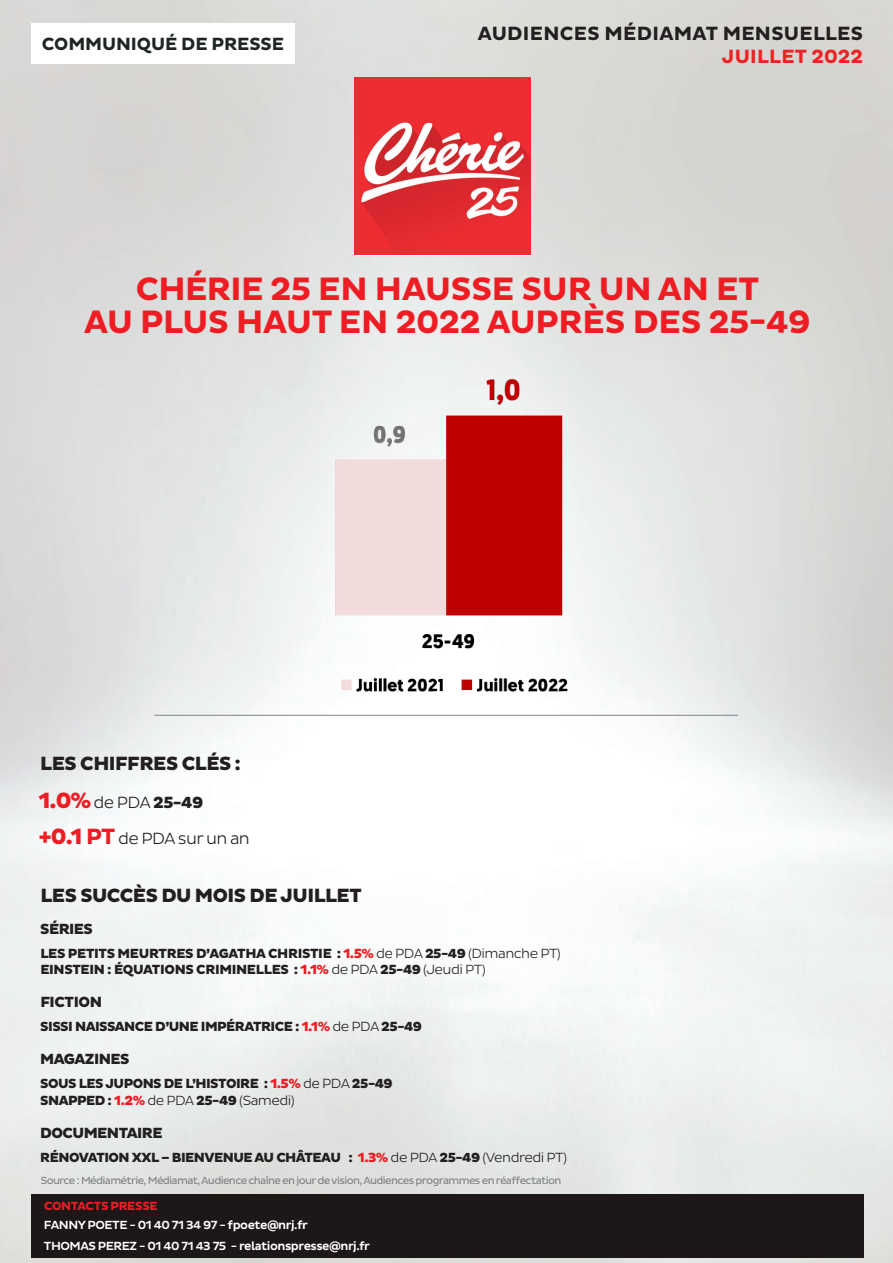
<style>
.page{position:relative;width:893px;height:1263px;background:#fff}
.page>*{position:absolute;margin:0;border:0;box-sizing:border-box;transform-origin:0 0}
.t1{font:700 33px "Pluto Sans";letter-spacing:-.005em;color:#ee1d23}
.t2{font:800 19.5px "Pluto Sans";letter-spacing:-.025em;color:#231f20}
.t3{font:700 19.5px "Pluto Sans";letter-spacing:.015em;color:#231f20}
.t4{font:700 19.5px "Pluto Sans";letter-spacing:.015em;color:#ee2123}
.t5{font:700 18px "Pluto Sans";letter-spacing:-.005em;color:#1f2424}
.t6{font:300 16.5px "Pluto Sans";letter-spacing:-.04em;color:#231f20}
.t7{font:800 15px "Pluto Sans";letter-spacing:-.04em;color:#231f20}
.t8{font:800 13.5px "Pluto Sans";letter-spacing:-.04em;color:#231f20}
.TEXTE__RECTANGLE_NOI{font:500 12px "Pluto Sans";letter-spacing:-.04em;color:#fff}
.TEXTE__RECTANGLE_NOI-2{font:700 12px "Pluto Sans";letter-spacing:-.025em;color:#ee1d23}
.TEXTE__CONDITIONS{font:10.5px "Pluto Sans";letter-spacing:-.06em;color:#808285}
.s1{font-weight:800;font-size:22.5px;color:#ee1d23}
.s2{font-weight:800}
.s3{font-weight:700;font-size:22.5px;color:#ee1d23}
.s4{color:#ee1d23}
.s5{font-weight:300}
</style>
<div class="page">
<img style="left:0;top:0;width:805px;height:1263px">
<img style="left:805px;top:0;width:88px;height:1263px">
<div style="left:31px;top:1194px;width:832px;height:63px;background:#1d1718"></div>
<div style="left:31px;top:23px;width:264px;height:41px;background:#fff"></div>
<img style="left:60px;top:346px;width:739px;height:370px">
<img style="left:354px;top:77px;width:177px;height:177px">
<p class="t5" style="left:42px;top:34px;width:244px">COMMUNIQUÉ DE PRESSE</p>
<p class="t3" style="left:478px;top:22px;width:387px">AUDIENCES MÉDIAMAT MENSUELLES</p>
<p class="t4" style="left:722px;top:45px;width:143px">JUILLET 2022</p>
<p class="t1" style="left:136px;top:270px;width:625px">CHÉRIE 25 EN HAUSSE SUR UN AN ET</p>
<p class="t1" style="left:84px;top:303px;width:728px">AU PLUS HAUT EN 2022 AUPRÈS DES 25-49</p>
<p class="t2" style="left:40px;top:752px;width:202px">LES CHIFFRES CLÉS :</p>
<p class="t6" style="left:39px;top:793px;width:166px"><span class="s1">1.0%</span> de PDA <span class="s2">25-49</span></p>
<p class="t6" style="left:39px;top:829px;width:213px"><span class="s1">+0.1</span> <span class="s3">PT</span> de PDA sur un an</p>
<p class="t2" style="left:41px;top:885px;width:323px">LES SUCCÈS DU MOIS DE JUILLET</p>
<p class="t7" style="left:40px;top:920px;width:54px">SÉRIES</p>
<p class="t8" style="left:40px;top:946px;width:522px">LES PETITS MEURTRES D’AGATHA CHRISTIE : <span class="s4">1.5%</span> <span class="s5">de PDA</span> 25-49 <span class="s5">(Dimanche PT)</span></p>
<p class="t8" style="left:40px;top:962px;width:447px">EINSTEIN : ÉQUATIONS CRIMINELLES : <span class="s4">1.1%</span> <span class="s5">de PDA</span> 25-49 <span class="s5">(Jeudi PT)</span></p>
<p class="t7" style="left:40px;top:994px;width:63px">FICTION</p>
<p class="t8" style="left:40px;top:1019px;width:383px">SISSI NAISSANCE D’UNE IMPÉRATRICE : <span class="s4">1.1%</span> <span class="s5">de PDA</span> 25-49</p>
<p class="t7" style="left:40px;top:1051px;width:91px">MAGAZINES</p>
<p class="t8" style="left:40px;top:1076px;width:354px">SOUS LES JUPONS DE L’HISTOIRE : <span class="s4">1.5%</span> <span class="s5">de PDA</span> 25-49</p>
<p class="t8" style="left:40px;top:1093px;width:256px">SNAPPED : <span class="s4">1.2%</span> <span class="s5">de PDA</span> 25-49 <span class="s5">(Samedi)</span></p>
<p class="t7" style="left:40px;top:1124px;width:124px">DOCUMENTAIRE</p>
<p class="t8" style="left:40px;top:1150px;width:528px">RÉNOVATION XXL – BIENVENUE AU CHÂTEAU : <span class="s4">1.3%</span> <span class="s5">de PDA</span> 25-49 <span class="s5">(Vendredi PT)</span></p>
<p class="TEXTE__CONDITIONS" style="left:41px;top:1175px;width:522px">Source : Médiamétrie, Médiamat, Audience chaîne en jour de vision, Audiences programmes en réaffectation</p>
<p class="TEXTE__RECTANGLE_NOI-2" style="left:44px;top:1199px;width:115px">CONTACTS PRESSE</p>
<p class="TEXTE__RECTANGLE_NOI" style="left:44px;top:1218px;width:265px">FANNY POETE - 01 40 71 34 97 - fpoete@nrj.fr</p>
<p class="TEXTE__RECTANGLE_NOI" style="left:44px;top:1239px;width:328px">THOMAS PEREZ - 01 40 71 43 75 - relationspresse@nrj.fr</p>
</div>
